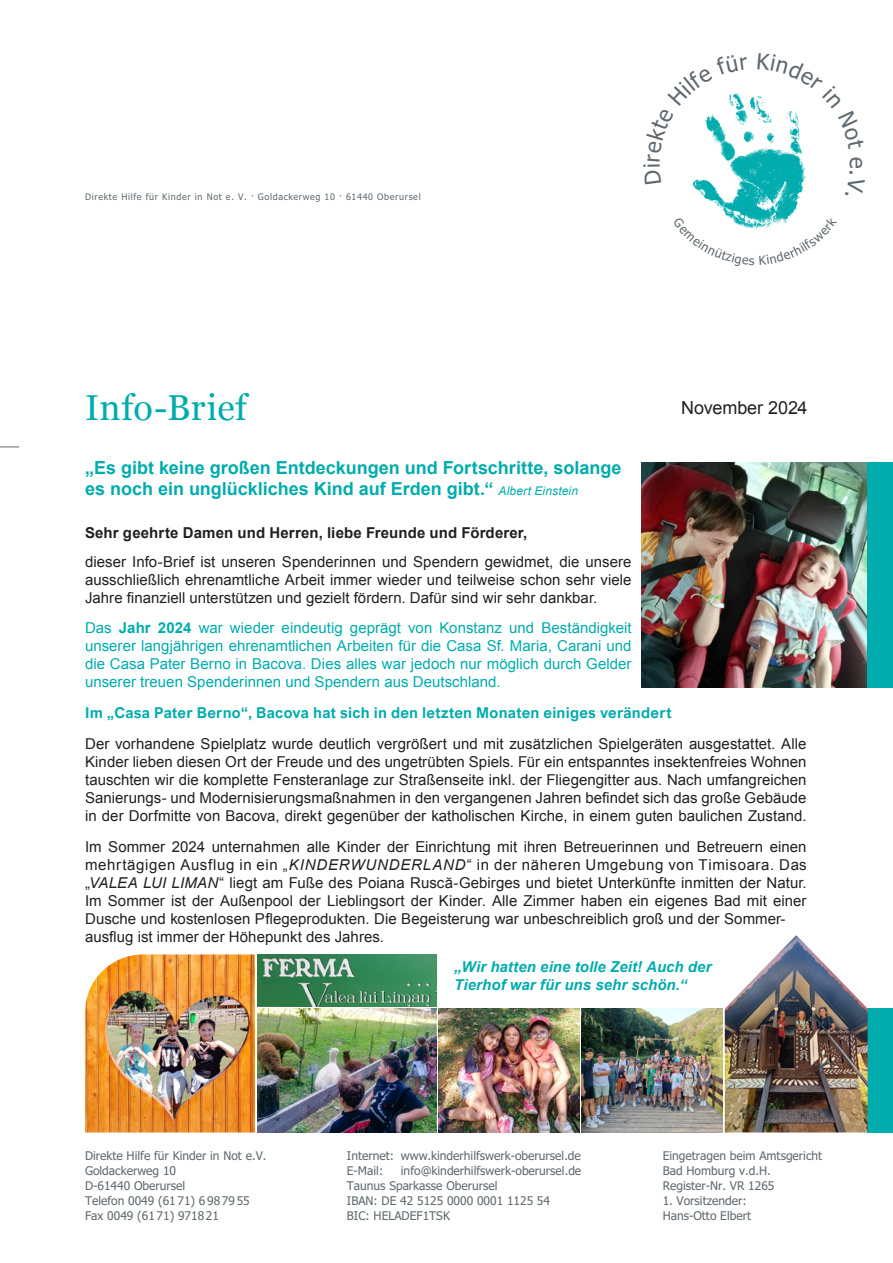
<style>
.page{position:relative;width:893px;height:1263px;background:#fff}
.page>*{position:absolute;margin:0;border:0;box-sizing:border-box;transform-origin:0 0}
.t1{font:36px "Georgia";letter-spacing:.01em;color:#00acad}
.HL{font:700 18px/21.6px "Arial";color:#00acad}
.t2{font:18px "Arial";letter-spacing:-.005em;color:#231f20}
.COPY{font:15px/18px "Arial";letter-spacing:.005em;color:#231f20;text-align:justify}
.COPY-2{font:15px/18px "Arial";letter-spacing:.005em;color:#00acad;text-align:justify}
.SL{font:700 15px "Arial Nova";letter-spacing:.015em;color:#00acad}
.COPY-3{font:italic 700 15px/18px "Arial";letter-spacing:.005em;color:#00acad}
.COPY-4{font:700 15px "Arial";letter-spacing:.01em;color:#231f20}
.t3{font:12px/15px "Tahoma";color:#5f696f}
.t4{font:9px "Tahoma";letter-spacing:.07em;color:#5f696f}
.s1{font-weight:400;font-style:italic;font-size:12px}
.s2{font-weight:700}
.s3{font-style:italic}
</style>
<div class="page">
<img style="left:693px;top:97px;width:113px;height:119px">
<svg style="left:0;top:447px;width:19px;height:1px"></svg>
<img style="left:582px;top:1008px;width:141px;height:124px">
<img style="left:257px;top:1008px;width:180px;height:124px">
<div style="left:868px;top:1008px;width:25px;height:124px;background:#00acad"></div>
<img style="left:642px;top:462px;width:226px;height:226px">
<img style="left:85px;top:954px;width:170px;height:178px">
<img style="left:725px;top:935px;width:143px;height:197px">
<img style="left:439px;top:1008px;width:141px;height:124px">
<img style="left:257px;top:954px;width:180px;height:52px">
<div style="left:868px;top:462px;width:25px;height:226px;background:#00acad"></div>
<svg style="left:693px;top:93px;width:55px;height:91px"></svg>
<svg style="left:757px;top:96px;width:49px;height:54px"></svg>
<svg style="left:727px;top:216px;width:63px;height:14px"></svg>
<p class="t4" style="left:85px;top:191px;width:337px">Direkte Hilfe für Kinder in Not e. V. · Goldackerweg 10 · 61440 Oberursel</p>
<p class="t1" style="left:85px;top:381px;width:163px">Info-Brief</p>
<p class="t2" style="left:681px;top:396px;width:128px">November 2024</p>
<p class="HL" style="left:85px;top:457px;width:538px">„Es gibt keine großen Entdeckungen und Fortschritte, solange es noch ein unglückliches Kind auf Erden gibt.“ <span class="s1">Albert Einstein</span></p>
<p class="COPY-4" style="left:85px;top:523px;width:444px">Sehr geehrte Damen und Herren, liebe Freunde und Förderer,</p>
<p class="COPY" style="left:85px;top:552px;width:548px">dieser Info-Brief ist unseren Spenderinnen und Spendern gewidmet, die unsere ausschließlich ehrenamtliche Arbeit immer wieder und teilweise schon sehr viele Jahre finanziell unterstützen und gezielt fördern. Dafür sind wir sehr dankbar.</p>
<p class="COPY-2" style="left:85px;top:619px;width:548px">Das <span class="s2">Jahr 2024</span> war wieder eindeutig geprägt von Konstanz und Beständigkeit unserer langjährigen ehrenamtlichen Arbeiten für die Casa Sf. Maria, Carani und die Casa Pater Berno in Bacova. Dies alles war jedoch nur möglich durch Gelder unserer treuen Spenderinnen und Spendern aus Deutschland.</p>
<p class="SL" style="left:85px;top:704px;width:588px">Im „Casa Pater Berno“, Bacova hat sich in den letzten Monaten einiges verändert</p>
<p class="COPY" style="left:85px;top:735px;width:723px">Der vorhandene Spielplatz wurde deutlich vergrößert und mit zusätzlichen Spielgeräten ausgestattet. Alle Kinder lieben diesen Ort der Freude und des ungetrübten Spiels. Für ein entspanntes insektenfreies Wohnen tauschten wir die komplette Fensteranlage zur Straßenseite inkl. der Fliegengitter aus. Nach umfangreichen Sanierungs- und Modernisierungsmaßnahmen in den vergangenen Jahren befindet sich das große Gebäude in der Dorfmitte von Bacova, direkt gegenüber der katholischen Kirche, in einem guten baulichen Zustand.</p>
<p class="COPY" style="left:85px;top:837px;width:723px;text-align:left">Im Sommer 2024 unternahmen alle Kinder der Einrichtung mit ihren Betreuerinnen und Betreuern einen mehrtägigen Ausflug in ein „<span class="s3">KINDERWUNDERLAND</span>“ in der näheren Umgebung von Timisoara. Das „<span class="s3">VALEA LUI LIMAN</span>“ liegt am Fuße des Poiana Ruscă-Gebirges und bietet Unterkünfte inmitten der Natur.<br>Im Sommer ist der Außenpool der Lieblingsort der Kinder. Alle Zimmer haben ein eigenes Bad mit einer Dusche und kostenlosen Pflegeprodukten. Die Begeisterung war unbeschreiblich groß und der Sommer&shy;ausflug ist immer der Höhepunkt des Jahres.</p>
<p class="COPY-3" style="left:454px;top:959px;width:259px">„Wir hatten eine tolle Zeit! Auch der<br>Tierhof war für uns sehr schön.“</p>
<p class="t3" style="left:85px;top:1147px;width:183px">Direkte Hilfe für Kinder in Not e.V.<br>Goldackerweg 10<br>D-61440 Oberursel<br>Telefon 0049 (61 71) 6 98 79 55<br>Fax 0049 (61 71) 9718 21</p>
<p class="t3" style="left:347px;top:1147px;width:236px">Internet: www.kinderhilfswerk-oberursel.de<br>E-Mail:</p>
<p class="t3" style="left:347px;top:1162px;width:236px;text-indent:54px">info@kinderhilfswerk-oberursel.de<br>Taunus Sparkasse Oberursel<br>IBAN: DE 42 5125 0000 0001 1125 54<br>BIC: HELADEF1TSK</p>
<p class="t3" style="left:663px;top:1147px;width:161px">Eingetragen beim Amtsgericht<br>Bad Homburg v.d.H.<br>Register-Nr. VR 1265</p>
<p class="t3" style="left:663px;top:1192px;width:90px">1. Vorsitzender:<br>Hans-Otto Elbert</p>
</div>
